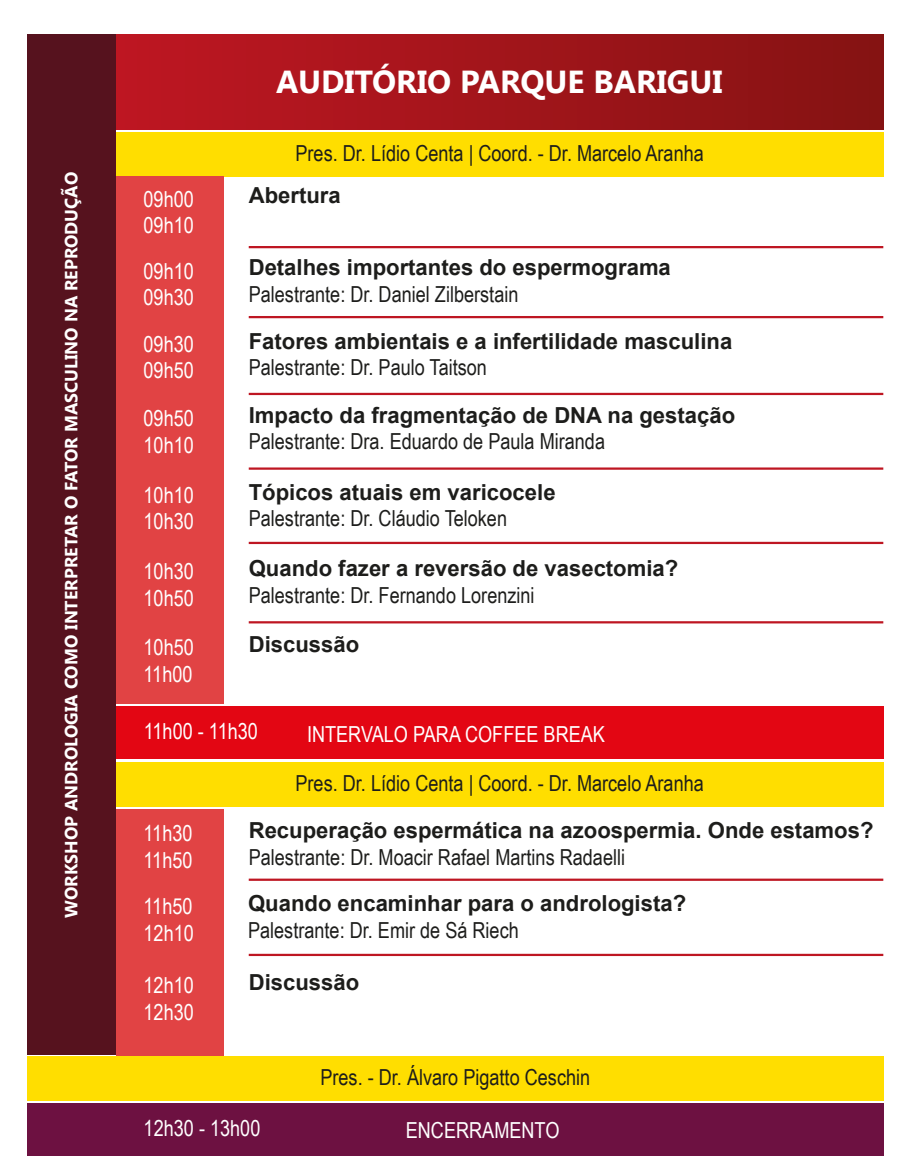
<style>
.page{position:relative;width:912px;height:1175px;background:#fff}
.page>*{position:absolute;margin:0;border:0;box-sizing:border-box;transform-origin:0 0}
.t1{font:700 31.72px "Segoe UI";color:#fff}
.t2{font:22.05px "Arial Narrow";color:#1d1d1b}
.t3{font:700 22.05px "Arial";color:#1d1d1b}
.t4{font:22.05px/26.6px "Arial Narrow";color:#fff}
.t5{font:700 17.55px "Segoe UI";color:#fff}
</style>
<div class="page">
<div style="left:116px;top:706px;width:767px;height:53px;background:#e30613"></div>
<div style="left:116px;top:132px;width:767px;height:44px;background:#ffde00"></div>
<div style="left:116px;top:176px;width:107px;height:527px;background:#e14344"></div>
<div style="left:116px;top:34px;width:767px;height:96px;background:linear-gradient(to right,#bf1622,#851313)"></div>
<hr style="left:249px;top:316px;width:634px;height:2px;background:#be1622">
<hr style="left:249px;top:246px;width:634px;height:2px;background:#be1622">
<hr style="left:249px;top:393px;width:634px;height:2px;background:#be1622">
<hr style="left:249px;top:467px;width:634px;height:3px;background:#be1622">
<hr style="left:249px;top:542px;width:634px;height:2px;background:#be1622">
<hr style="left:249px;top:621px;width:634px;height:2px;background:#be1622">
<div style="left:116px;top:808px;width:107px;height:247px;background:#e14344"></div>
<hr style="left:249px;top:878px;width:634px;height:2px;background:#be1622">
<div style="left:27px;top:34px;width:89px;height:1021px;background:#56121e"></div>
<hr style="left:249px;top:953px;width:634px;height:3px;background:#be1622">
<div style="left:116px;top:762px;width:767px;height:44px;background:#ffde00"></div>
<div style="left:27px;top:1102px;width:856px;height:53px;background:#6d1141"></div>
<div style="left:27px;top:1056px;width:856px;height:44px;background:#ffde00"></div>
<p class="t5" style="left:59px;top:917px;width:747px;rotate:-90deg">WORKSHOP ANDROLOGIA COMO INTERPRETAR O FATOR MASCULINO NA REPRODUÇÃO</p>
<h1 class="t1" style="left:276px;top:59px;width:448px">AUDITÓRIO PARQUE BARIGUI</h1>
<p class="t4" style="left:143px;top:185px;width:52px">09h00<br>09h10</p>
<p class="t4" style="left:143px;top:257px;width:52px">09h10<br>09h30</p>
<p class="t4" style="left:143px;top:330px;width:52px">09h30<br>09h50</p>
<p class="t4" style="left:143px;top:404px;width:52px">09h50<br>10h10</p>
<p class="t4" style="left:143px;top:481px;width:52px">10h10<br>10h30</p>
<p class="t4" style="left:143px;top:557px;width:52px">10h30<br>10h50</p>
<p class="t4" style="left:143px;top:633px;width:52px">10h50<br>11h00</p>
<p class="t2" style="left:295px;top:137px;width:410px">Pres. Dr. Lídio Centa | Coord. - Dr. Marcelo Aranha</p>
<p class="t3" style="left:249px;top:181px;width:93px">Abertura</p>
<p class="t3" style="left:249px;top:253px;width:423px">Detalhes importantes do espermograma</p>
<p class="t2" style="left:249px;top:278px;width:271px">Palestrante: Dr. Daniel Zilberstain</p>
<p class="t3" style="left:249px;top:326px;width:485px">Fatores ambientais e a infertilidade masculina</p>
<p class="t2" style="left:249px;top:351px;width:240px">Palestrante: Dr. Paulo Taitson</p>
<p class="t3" style="left:249px;top:400px;width:488px">Impacto da fragmentação de DNA na gestação</p>
<p class="t2" style="left:249px;top:425px;width:358px">Palestrante: Dra. Eduardo de Paula Miranda</p>
<p class="t3" style="left:249px;top:477px;width:308px">Tópicos atuais em varicocele</p>
<p class="t2" style="left:249px;top:502px;width:260px">Palestrante: Dr. Cláudio Teloken</p>
<p class="t3" style="left:249px;top:553px;width:431px">Quando fazer a reversão de vasectomia?</p>
<p class="t2" style="left:249px;top:578px;width:287px">Palestrante: Dr. Fernando Lorenzini</p>
<p class="t3" style="left:249px;top:629px;width:112px">Discussão</p>
<p class="t4" style="left:144px;top:717px;width:116px">11h00 - 11h30</p>
<p class="t4" style="left:307px;top:719px;width:299px">INTERVALO PARA COFFEE BREAK</p>
<p class="t4" style="left:143px;top:819px;width:50px">11h30<br>11h50</p>
<p class="t4" style="left:143px;top:892px;width:52px">11h50<br>12h10</p>
<p class="t2" style="left:295px;top:766px;width:410px">Pres. Dr. Lídio Centa | Coord. - Dr. Marcelo Aranha</p>
<p class="t3" style="left:249px;top:815px;width:626px">Recuperação espermática na azoospermia. Onde estamos?</p>
<p class="t2" style="left:249px;top:840px;width:378px">Palestrante: Dr. Moacir Rafael Martins Radaelli</p>
<p class="t3" style="left:248px;top:888px;width:439px">Quando encaminhar para o andrologista?</p>
<p class="t2" style="left:248px;top:913px;width:272px">Palestrante: Dr. Emir de Sá Riech</p>
<p class="t4" style="left:143px;top:971px;width:52px">12h10<br>12h30</p>
<p class="t3" style="left:249px;top:967px;width:112px">Discussão</p>
<p class="t2" style="left:320px;top:1061px;width:271px">Pres. - Dr. Álvaro Pigatto Ceschin</p>
<p class="t4" style="left:143px;top:1113px;width:118px">12h30 - 13h00</p>
<p class="t4" style="left:406px;top:1115px;width:155px">ENCERRAMENTO</p>
</div>
